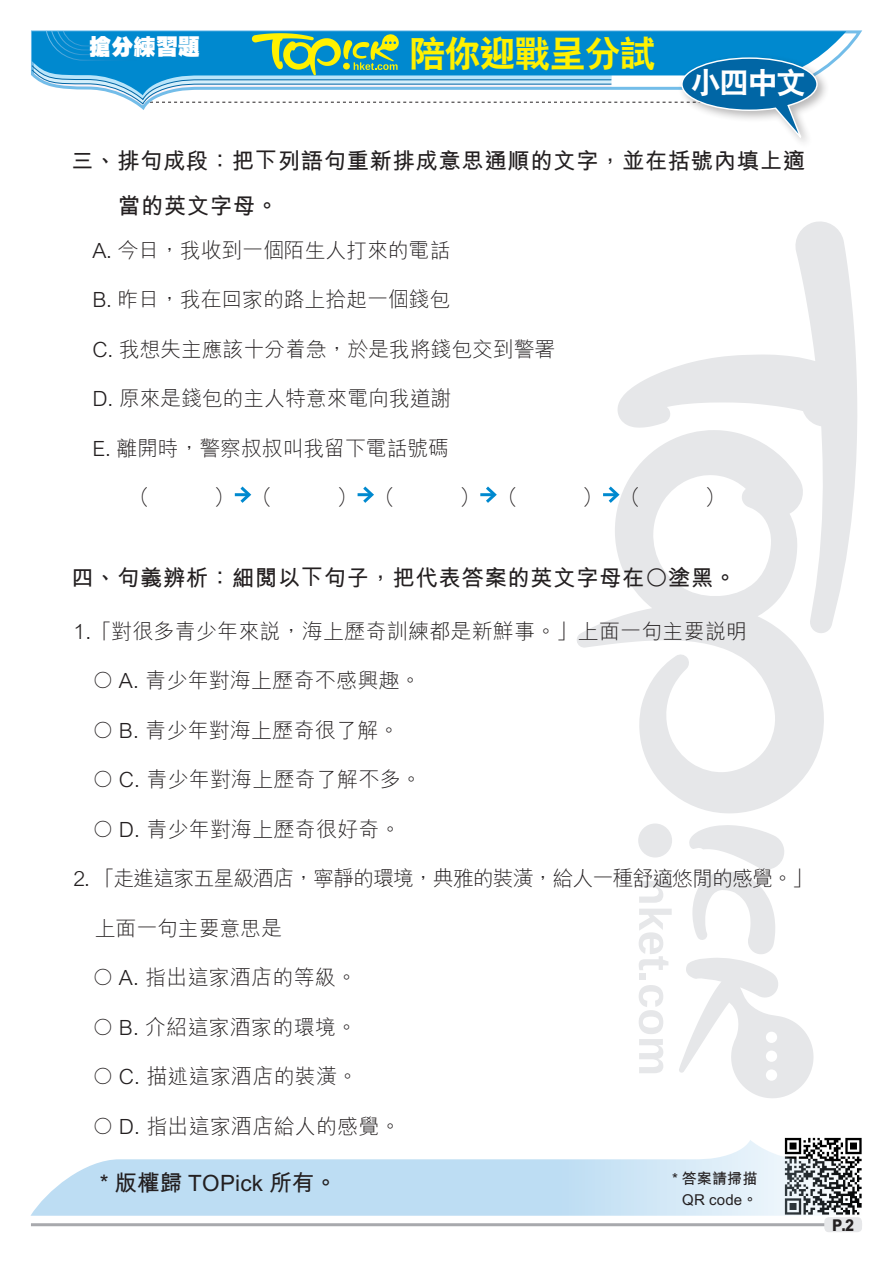
<style>
.page{position:relative;width:893px;height:1263px;background:#fff}
.page>*{position:absolute;margin:0;border:0;box-sizing:border-box;transform-origin:0 0}
.小題eq{font:36px "C Hei 2 Xbold HKSCS";letter-spacing:-.025em;color:#fff101}
.內文{font:30px "C Hei 2 Xbold HKSCS";color:#fff}
.Ex_Questions{font:22.5px "M Hei Bold HKSCS";letter-spacing:.02em;color:#231f20}
.sf_內文{font:22.5px "M Hei Bold HKSCS";letter-spacing:.01em;color:#231f20}
.小題{font:22.2px "C Hei Ultra Bold HKSCS";color:#fff}
.Ex_Questions-2{font:21px "M Hei Light HKSCS";letter-spacing:.01em;color:#231f20}
.Ex_Questions-3{font:21px "M Hei Light HKSCS";letter-spacing:-.01em;color:#231f20}
.Ex_Questions-4{font:21px "M Hei Light HKSCS";letter-spacing:-.05em;color:#231f20}
.t1{font:16.2px "M Hei Xbold HKSCS";color:#231f20;scale:.9 1}
.sf_內文-2{font:15px "M Hei Bold HKSCS";letter-spacing:.01em;color:#231f20}
</style>
<div class="page">
<svg style="left:639px;top:881px;width:33px;height:22px"></svg>
<svg style="left:639px;top:909px;width:33px;height:61px"></svg>
<div style="left:639px;top:974px;width:7px;height:6px;background:#e6e7e9"></div>
<svg style="left:639px;top:985px;width:24px;height:88px"></svg>
<div style="left:638px;top:823px;width:34px;height:34px;background:#e6e7e9;border-radius:50%"></div>
<svg style="left:679px;top:825px;width:135px;height:273px"></svg>
<svg style="left:617px;top:221px;width:240px;height:411px"></svg>
<svg style="left:577px;top:430px;width:248px;height:383px"></svg>
<svg style="left:818px;top:31px;width:28px;height:36px"></svg>
<div style="left:678px;top:53px;width:151px;height:97px;background:#231f20;opacity:.32"></div>
<svg style="left:31px;top:30px;width:787px;height:115px"></svg>
<img style="left:784px;top:1137px;width:78px;height:71px">
<svg style="left:30px;top:1140px;width:831px;height:76px;fill:#c0ddf3"></svg>
<hr style="left:31px;top:1223px;width:831px;height:3px;background:#a8a9ad">
<div style="left:824px;top:1217px;width:38px;height:15px;background:#e6e7e9;border-radius:4px"></div>
<hr style="left:235px;top:493px;width:14px;height:3px;background:#0089cf">
<svg style="left:237px;top:486px;width:15px;height:17px"></svg>
<hr style="left:358px;top:493px;width:14px;height:3px;background:#0089cf">
<svg style="left:360px;top:486px;width:14px;height:17px"></svg>
<hr style="left:480px;top:493px;width:15px;height:3px;background:#0089cf">
<svg style="left:483px;top:486px;width:14px;height:17px"></svg>
<hr style="left:603px;top:493px;width:14px;height:3px;background:#0089cf">
<svg style="left:605px;top:483px;width:17px;height:23px"></svg>
<p class="小題" style="left:89px;top:32px;width:113px">搶分練習題</p>
<p class="小題eq" style="left:409px;top:30px;width:248px">陪你迎戰呈分試</p>
<p class="內文" style="left:691px;top:63px;width:117px">小四中文</p>
<p class="Ex_Questions" style="left:71px;top:144px;width:735px">三、排句成段：把下列語句重新排成意思通順的文字，並在括號內填上適</p>
<p class="Ex_Questions" style="left:118px;top:189px;width:162px">當的英文字母。</p>
<p class="Ex_Questions-3" style="left:92px;top:235px;width:359px">A. 今日，我收到一個陌生人打來的電話</p>
<p class="Ex_Questions-3" style="left:92px;top:285px;width:359px">B. 昨日，我在回家的路上拾起一個錢包</p>
<p class="Ex_Questions-3" style="left:92px;top:334px;width:465px">C. 我想失主應該十分着急，於是我將錢包交到警署</p>
<p class="Ex_Questions-3" style="left:92px;top:384px;width:361px">D. 原來是錢包的主人特意來電向我道謝</p>
<p class="Ex_Questions-3" style="left:92px;top:433px;width:358px">E. 離開時，警察叔叔叫我留下電話號碼</p>
<p class="Ex_Questions" style="left:71px;top:561px;width:667px">四、句義辨析：細閱以下句子，把代表答案的英文字母在○塗黑。</p>
<p class="Ex_Questions-2" style="left:73px;top:616px;width:675px">1. 「對很多青少年來說，海上歷奇訓練都是新鮮事。」上面一句主要說明</p>
<p class="Ex_Questions-2" style="left:92px;top:666px;width:330px">○ A. 青少年對海上歷奇不感興趣。</p>
<p class="Ex_Questions-2" style="left:92px;top:715px;width:309px">○ B. 青少年對海上歷奇很了解。</p>
<p class="Ex_Questions-2" style="left:92px;top:765px;width:331px">○ C. 青少年對海上歷奇了解不多。</p>
<p class="Ex_Questions-2" style="left:92px;top:814px;width:310px">○ D. 青少年對海上歷奇很好奇。</p>
<p class="Ex_Questions-4" style="left:73px;top:864px;width:741px">2. 「走進這家五星級酒店，寧靜的環境，典雅的裝潢，給人一種舒適悠閒的感覺。」</p>
<p class="Ex_Questions-3" style="left:95px;top:913px;width:189px">上面一句主要意思是</p>
<p class="Ex_Questions-2" style="left:92px;top:963px;width:266px">○ A. 指出這家酒店的等級。</p>
<p class="Ex_Questions-2" style="left:92px;top:1012px;width:266px">○ B. 介紹這家酒家的環境。</p>
<p class="Ex_Questions-2" style="left:92px;top:1062px;width:267px">○ C. 描述這家酒店的裝潢。</p>
<p class="Ex_Questions-2" style="left:92px;top:1111px;width:310px">○ D. 指出這家酒店給人的感覺。</p>
<p class="sf_內文" style="left:100px;top:1166px;width:239px">* 版權歸 TOPick 所有。</p>
<p class="sf_內文-2" style="left:672px;top:1167px;width:87px">* 答案請掃描</p>
<p class="sf_內文-2" style="left:682px;top:1188px;width:77px">QR code。</p>
<p class="t1" style="left:832px;top:1214px;width:26px">P.2</p>
</div>
